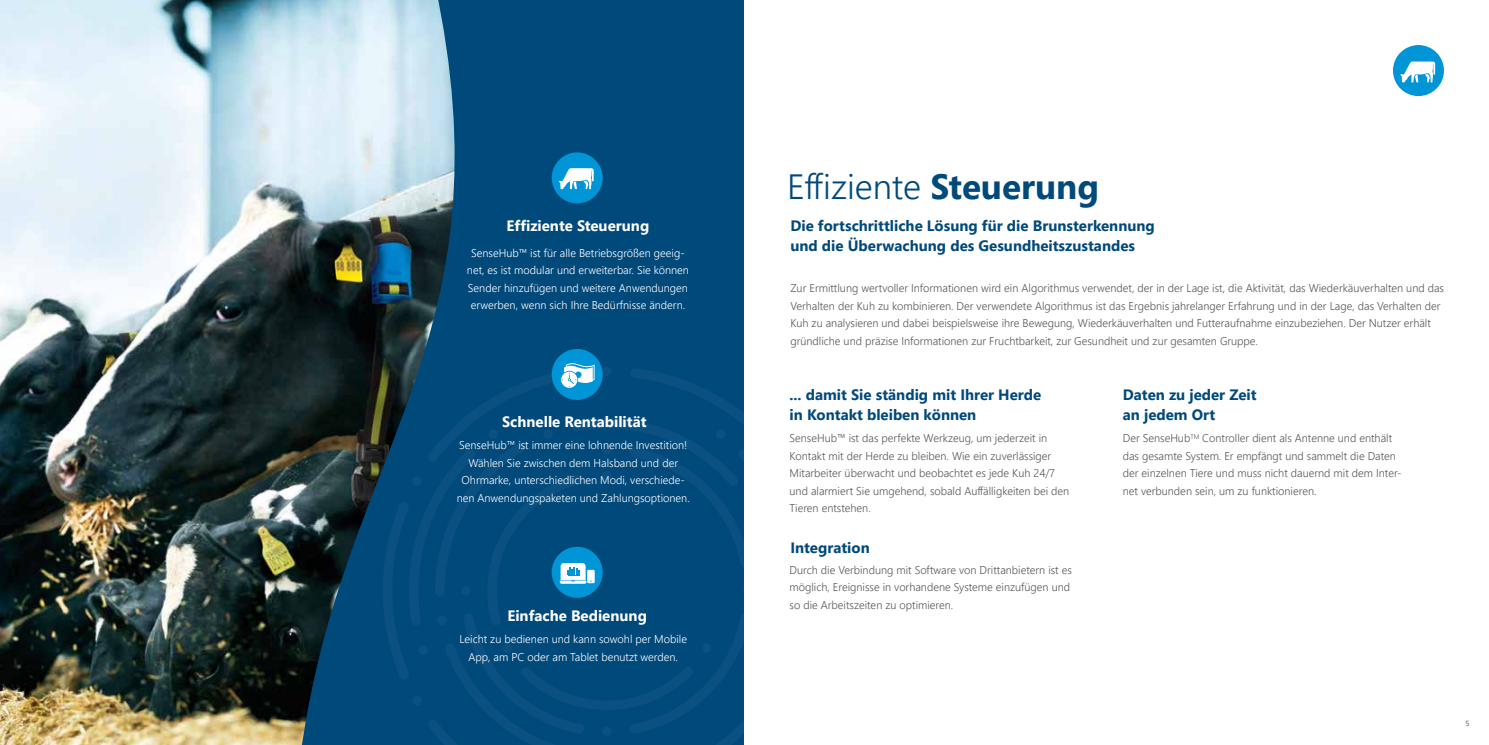
<style>
.page{position:relative;width:1489px;height:745px;background:#fff}
.page>*{position:absolute;margin:0;border:0;box-sizing:border-box;transform-origin:0 0}
.t1{font:300 35px "Segoe UI";color:#00497b}
.t2{font:700 15px/20px "Segoe UI";color:#00497b}
.t3{font:700 15px "Segoe UI";color:#fff}
.t4{font:300 11.25px/17.5px "Segoe UI";color:#575756}
.t5{font:300 11.25px/17.5px "Segoe UI";color:#fff;text-align:center}
.t6{font:7.5px "Segoe UI";color:#575756}
.t7{font:7.5px "Segoe UI";color:#fff}
.s1{font-weight:700}
</style>
<div class="page">
<img style="left:0;top:0;width:300px;height:744px">
<svg style="left:300px;top:0;width:444px;height:744px;background:#2a5e7f"></svg>
<div style="left:551px;top:152px;width:51px;height:51px;background:#0095d6;border-radius:50%"></div>
<svg style="left:559px;top:168px;width:34px;height:21px"></svg>
<div style="left:551px;top:349px;width:51px;height:50px;background:#0095d6;border-radius:50%"></div>
<svg style="left:382px;top:362px;width:362px;height:382px;background:#034c7d"></svg>
<div style="left:1392px;top:45px;width:51px;height:51px;background:#0095d6;border-radius:50%"></div>
<svg style="left:1400px;top:61px;width:34px;height:21px"></svg>
<p class="t7" style="left:19px;top:715px;width:6px">4</p>
<h2 class="t3" style="left:506px;top:215px;width:144px">Effiziente Steuerung</h2>
<p class="t5" style="left:467px;top:243px;width:223px">SenseHub™ ist für alle Betriebsgrößen geeig&shy;net, es ist modular und erweiterbar. Sie können Sender hinzufügen und weitere Anwendungen erwerben, wenn sich Ihre Bedürfnisse ändern.</p>
<h2 class="t3" style="left:502px;top:411px;width:146px">Schnelle Rentabilität</h2>
<p class="t5" style="left:456px;top:435px;width:234px">SenseHub™ ist immer eine lohnende Investition!<br>Wählen Sie zwischen dem Halsband und der Ohrmarke, unterschiedlichen Modi, verschiede&shy;nen Anwendungspaketen und Zahlungsoptionen.</p>
<h2 class="t3" style="left:507px;top:604px;width:141px">Einfache Bedienung</h2>
<p class="t5" style="left:459px;top:628px;width:229px">Leicht zu bedienen und kann sowohl per Mobile<br>App, am PC oder am Tablet benutzt werden.</p>
<h1 class="t1" style="left:787px;top:154px;width:313px">Effiziente <span class="s1">Steuerung</span></h1>
<h2 class="t2" style="left:790px;top:215px;width:366px">Die fortschrittliche Lösung für die Brunsterkennung und die Überwachung des Gesundheitszustandes</h2>
<p class="t4" style="left:790px;top:278px;width:655px">Zur Ermittlung wertvoller Informationen wird ein Algorithmus verwendet, der in der Lage ist, die Aktivität, das Wiederkäuverhalten und das Verhalten der Kuh zu kombinieren. Der verwendete Algorithmus ist das Ergebnis jahrelanger Erfahrung und in der Lage, das Verhalten der Kuh zu analysieren und dabei beispielsweise ihre Bewegung, Wiederkäuverhalten und Futteraufnahme einzubeziehen. Der Nutzer erhält gründliche und präzise Informationen zur Fruchtbarkeit, zur Gesundheit und zur gesamten Gruppe.</p>
<h2 class="t2" style="left:789px;top:384px;width:253px">... damit Sie ständig mit Ihrer Herde in Kontakt bleiben können</h2>
<p class="t4" style="left:789px;top:428px;width:281px">SenseHub™ ist das perfekte Werkzeug, um jederzeit in Kontakt mit der Herde zu bleiben. Wie ein zuverlässiger Mitarbeiter überwacht und beobachtet es jede Kuh 24/7 und alarmiert Sie umgehend, sobald Auffälligkeiten bei den Tieren entstehen.</p>
<h2 class="t2" style="left:790px;top:536px;width:81px">Integration</h2>
<p class="t4" style="left:789px;top:559px;width:284px">Durch die Verbindung mit Software von Drittanbietern ist es möglich, Ereignisse in vorhandene Systeme einzufügen und so die Arbeitszeiten zu optimieren.</p>
<h2 class="t2" style="left:1122px;top:384px;width:135px">Daten zu jeder Zeit an jedem Ort</h2>
<p class="t4" style="left:1122px;top:428px;width:280px">Der SenseHub<sup>TM</sup> Controller dient als Antenne und enthält das gesamte System. Er empfängt und sammelt die Daten der einzelnen Tiere und muss nicht dauernd mit dem Inter&shy;net verbunden sein, um zu funktionieren.</p>
<p class="t6" style="left:1465px;top:715px;width:6px">5</p>
</div>
